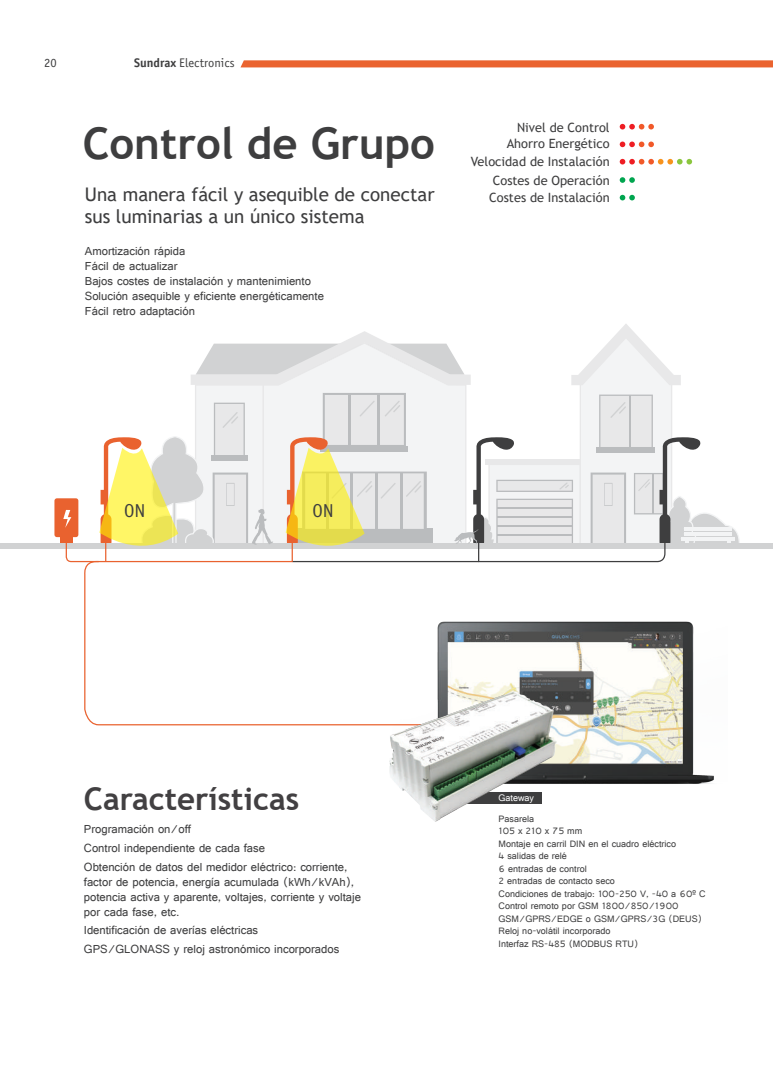
<style>
.page{position:relative;width:773px;height:1081px;background:#fff}
.page>*{position:absolute;margin:0;border:0;box-sizing:border-box;transform-origin:0 0}
.t1{font:700 43.75px "Trebuchet MS";color:#3e3e3f}
.t2{font:700 31.25px "Trebuchet MS";color:#424042}
.t3{font:18.75px/22.5px "Trebuchet MS";color:#3e3e3f}
.t4{font:18.75px "Officina Sans C";color:#3e3e3f}
.t5{font:12.75px/16.8px "Trebuchet MS";color:#3e3e3f;text-align:right}
.t6{font:12.5px/15px "Raavi";color:#3e3e3f}
.t7{font:12.5px "Officina Sans C";color:#3e3e3f}
.t8{font:10px/12.5px "Raavi";color:#3e3e3f}
.t9{font:10px "Raavi";color:#fff}
.s1{font-weight:700}
</style>
<div class="page">
<img style="left:474px;top:621px;width:240px;height:163px">
<div style="left:60px;top:537px;width:13px;height:7px;background:#e9622f"></div>
<svg style="left:84px;top:563px;width:390px;height:163px"></svg>
<img style="left:389px;top:691px;width:167px;height:130px">
<svg style="left:619px;top:124px;width:35px;height:5px"></svg>
<svg style="left:619px;top:142px;width:35px;height:5px"></svg>
<svg style="left:619px;top:177px;width:15px;height:6px"></svg>
<svg style="left:619px;top:195px;width:15px;height:5px"></svg>
<svg style="left:619px;top:159px;width:73px;height:5px"></svg>
<div style="left:0;top:543px;width:772px;height:5px;background:#d1d2d3"></div>
<div style="left:54px;top:498px;width:24px;height:39px;background:#e9622f;border-radius:2px"></div>
<svg style="left:63px;top:324px;width:677px;height:239px"></svg>
<svg style="left:240px;top:60px;width:532px;height:7px;background:#eb6b3a"></svg>
<p class="t7" style="left:44px;top:56px;width:14px">20</p>
<p class="t7" style="left:134px;top:56px;width:102px"><span class="s1">Sundrax</span> Electronics</p>
<h1 class="t1" style="left:83px;top:117px;width:354px">Control de Grupo</h1>
<h3 class="t3" style="left:85px;top:183px;width:351px">Una manera fácil y asequible de conectar sus luminarias a un único sistema</h3>
<p class="t6" style="left:85px;top:243px;width:240px">Amortización rápida<br>Fácil de actualizar<br>Bajos costes de instalación y mantenimiento<br>Solución asequible y eficiente energéticamente<br>Fácil retro adaptación</p>
<p class="t5" style="left:506px;top:119px;width:105px">Nivel de Control<br>Ahorro Energético</p>
<p class="t5" style="left:489px;top:172px;width:122px;text-align:left">Costes de Operación<br>Costes de Instalación</p>
<p class="t5" style="left:471px;top:153px;width:140px">Velocidad de Instalación</p>
<h3 class="t4" style="left:124px;top:500px;width:23px">ON</h3>
<h3 class="t4" style="left:312px;top:500px;width:23px">ON</h3>
<h2 class="t2" style="left:84px;top:779px;width:217px">Características</h2>
<p class="t6" style="left:84px;top:819px;width:265px;line-height:18.8px">Programación on/off<br>Control independiente de cada fase<br>Obtención de datos del medidor eléctrico: corriente,</p>
<p class="t6" style="left:84px;top:874px;width:278px">factor de potencia, energía acumulada (kWh/kVAh), potencia activa y aparente, voltajes, corriente y voltaje por cada fase, etc.</p>
<p class="t6" style="left:84px;top:920px;width:257px;line-height:18.8px">Identificación de averías eléctricas<br>GPS/GLONASS y reloj astronómico incorporados</p>
<p class="t9" style="left:498px;top:792px;width:37px">Gateway</p>
<p class="t8" style="left:498px;top:812px;width:208px">Pasarela<br>105 x 210 x 75 mm<br>Montaje en carril DIN en el cuadro eléctrico<br>4 salidas de relé<br>6 entradas de control<br>2 entradas de contacto seco<br>Condiciones de trabajo: 100-250 V, -40 a 60º C<br>Control remoto por GSM 1800/850/1900<br>GSM/GPRS/EDGE o GSM/GPRS/3G (DEUS)<br>Reloj no-volátil incorporado<br>Interfaz RS-485 (MODBUS RTU)</p>
</div>
